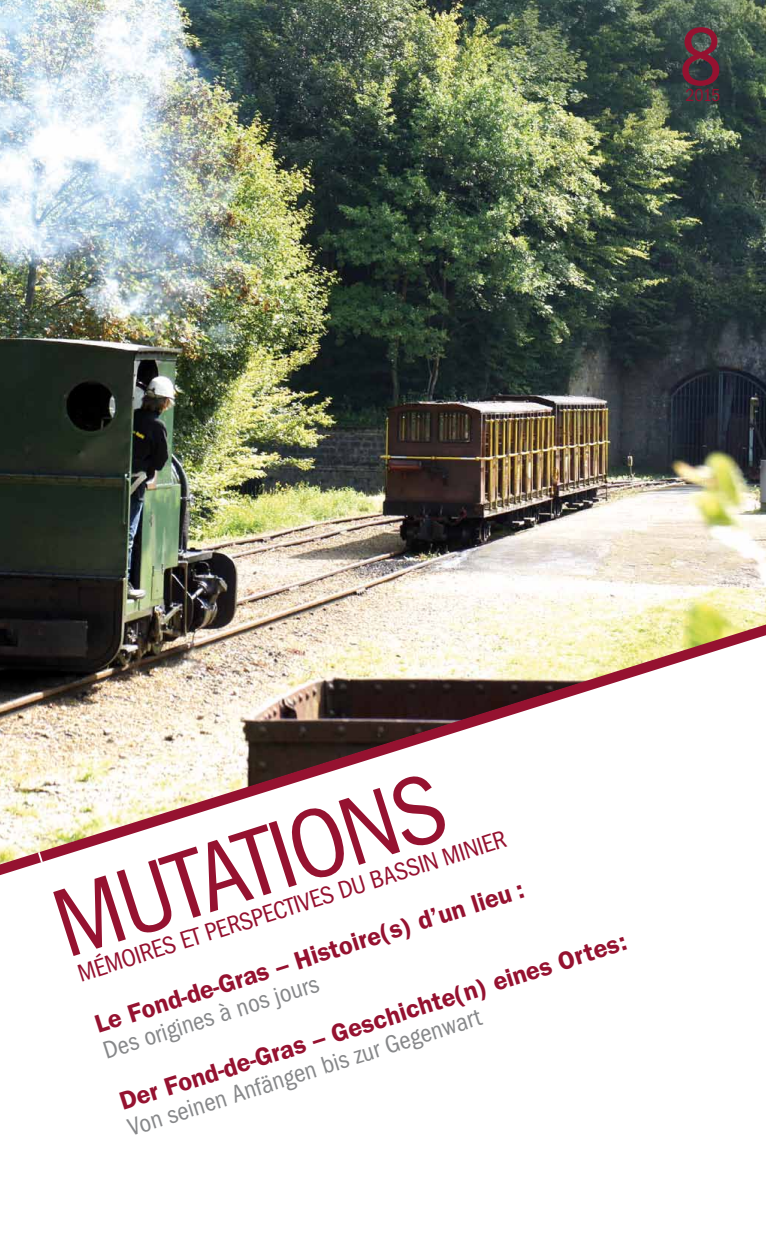
<style>
.page{position:relative;width:766px;height:1255px;background:#fff}
.page>*{position:absolute;margin:0;border:0;box-sizing:border-box;transform-origin:0 0}
.t1{font:100.5px "Franklin Got Cd ITC";color:#951230}
.t2{font:84.45px "Franklin Got Cd ITC";color:#951230}
.t3{font:600 25.5px "Franklin Gothic";color:#951230}
.t4{font:25.5px "Franklin Got Cd ITC";color:#87888a}
.t5{font:25.5px "Franklin Got Cd ITC";color:#951230}
.t6{font:18px "Franklin Got Cd ITC";color:#951230}
</style>
<div class="page">
<img style="left:0;top:0;width:765px;height:624px">
<svg style="left:0;top:624px;width:765px;height:251px"></svg>
<svg style="left:38px;top:852px;width:5px;height:10px"></svg>
<h2 class="t2" style="left:679px;top:9px;width:45px">8</h2>
<p class="t6" style="left:685px;top:85px;width:36px">2015</p>
<h1 class="t1" style="left:40px;top:873px;width:406px;rotate:-18deg">MUTATIONS</h1>
<p class="t5" style="left:74px;top:961px;width:449px;rotate:-18deg">MÉMOIRES ET PERSPECTIVES DU BASSIN MINIER</p>
<p class="t3" style="left:91px;top:1011px;width:450px;rotate:-18deg">Le Fond-de-Gras – Histoire(s) d’un lieu :</p>
<p class="t3" style="left:116px;top:1088px;width:532px;rotate:-18deg">Der Fond-de-Gras – Geschichte(n) eines Ortes:</p>
<p class="t4" style="left:100px;top:1037px;width:226px;rotate:-18deg">Des origines à nos jours</p>
<p class="t4" style="left:124px;top:1115px;width:371px;rotate:-18deg">Von seinen Anfängen bis zur Gegenwart</p>
</div>
